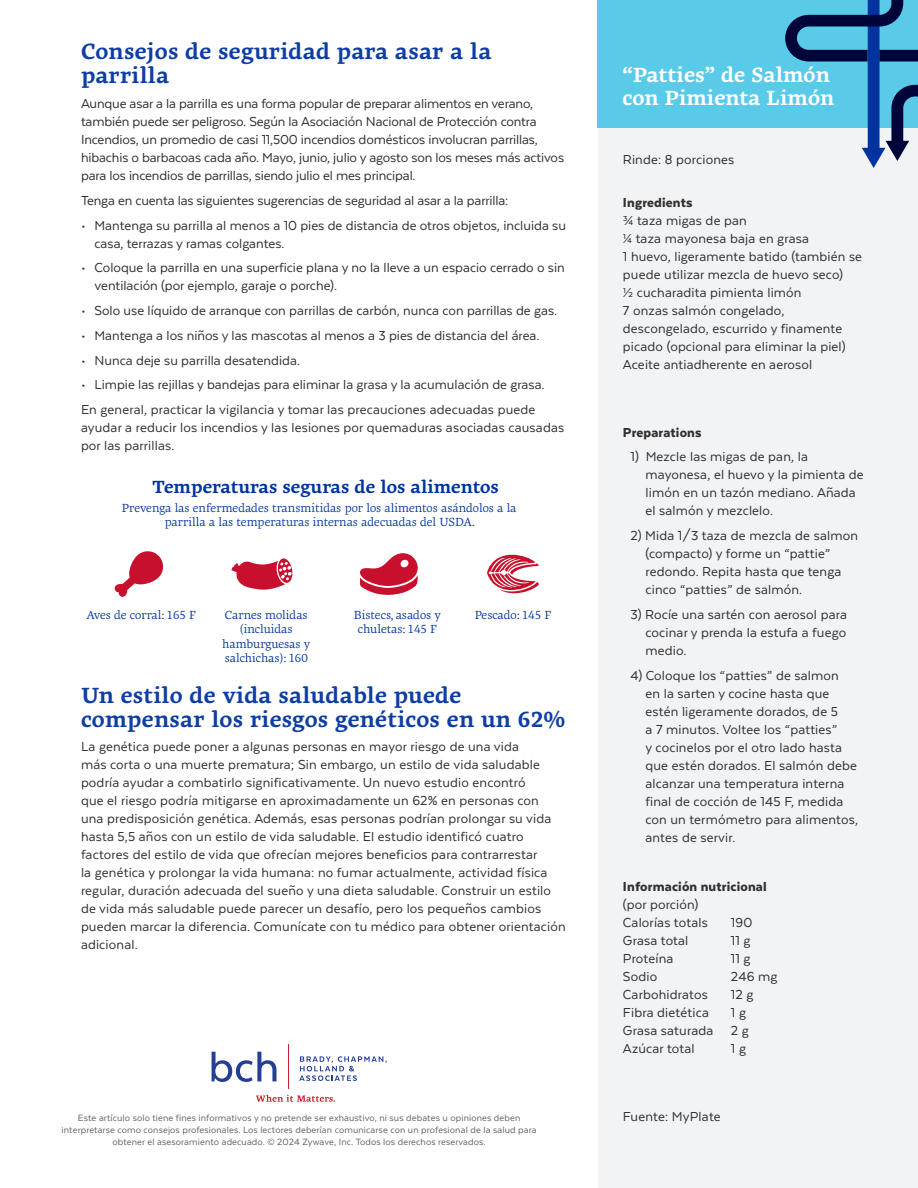
<style>
.page{position:relative;width:918px;height:1188px;background:#fff}
.page>*{position:absolute;margin:0;border:0;box-sizing:border-box;transform-origin:0 0}
.Body{font:700 22.5px/24px "Geneo Std";letter-spacing:.01em;color:#0d3da5}
.t1{font:700 21px/22.5px "Geneo Std";color:#fff}
.t2{font:700 18px "Geneo Std";color:#0033a0}
.Body-2{font:15px/18px "Texta";letter-spacing:.01em;color:#312f30}
.Body-3{font:15px/18px "Texta";letter-spacing:-.01em;color:#312f30}
.Body-4{font:900 15px/18px "Texta";letter-spacing:.01em;color:#312f30}
.t3{font:12px/14.4px "Geneo Std";color:#0033a0;text-align:center}
.Body-5{font:10.5px/12px "Texta";letter-spacing:.01em;color:#626264;text-align:center}
.s1{font-weight:400}
</style>
<div class="page">
<div style="left:598px;top:15px;width:320px;height:1173px;background:#f1f3f4"></div>
<div style="left:598px;top:0;width:320px;height:128px;background:#59cbe8"></div>
<svg style="left:785px;top:0;width:133px;height:168px"></svg>
<svg style="left:360px;top:553px;width:58px;height:42px"></svg>
<svg style="left:487px;top:555px;width:52px;height:38px"></svg>
<svg style="left:231px;top:558px;width:62px;height:32px"></svg>
<svg style="left:115px;top:551px;width:49px;height:46px"></svg>
<svg style="left:256px;top:1095px;width:79px;height:7px"></svg>
<svg style="left:212px;top:1052px;width:64px;height:30px"></svg>
<svg style="left:299px;top:1056px;width:88px;height:25px"></svg>
<hr style="left:288px;top:1044px;width:1px;height:44px;background:#c9202f">
<p class="Body" style="left:81px;top:40px;width:412px">Consejos de seguridad para asar a la parrilla</p>
<p class="Body-3" style="left:81px;top:94px;width:485px">Aunque asar a la parrilla es una forma popular de preparar alimentos en verano, también puede ser peligroso. Según la Asociación Nacional de Protección contra Incendios, un promedio de casi 11,500 incendios domésticos involucran parrillas, hibachis o barbacoas cada año. Mayo, junio, julio y agosto son los meses más activos para los incendios de parrillas, siendo julio el mes principal.</p>
<p class="Body-3" style="left:81px;top:191px;width:429px">Tenga en cuenta las siguientes sugerencias de seguridad al asar a la parrilla:</p>
<p class="Body-2" style="left:94px;top:216px;width:473px;text-indent:-14px">• Mantenga su parrilla al menos a 10 pies de distancia de otros objetos, incluida su casa, terrazas y ramas colgantes.</p>
<p class="Body-2" style="left:94px;top:259px;width:472px;text-indent:-14px">• Coloque la parrilla en una superficie plana y no la lleve a un espacio cerrado o sin ventilación (por ejemplo, garaje o porche).</p>
<p class="Body-2" style="left:81px;top:301px;width:478px">• Solo use líquido de arranque con parrillas de carbón, nunca con parrillas de gas.</p>
<p class="Body-2" style="left:81px;top:326px;width:460px">• Mantenga a los niños y las mascotas al menos a 3 pies de distancia del área.</p>
<p class="Body-2" style="left:81px;top:351px;width:221px">• Nunca deje su parrilla desatendida.</p>
<p class="Body-2" style="left:81px;top:376px;width:465px">• Limpie las rejillas y bandejas para eliminar la grasa y la acumulación de grasa.</p>
<p class="Body-2" style="left:81px;top:400px;width:485px">En general, practicar la vigilancia y tomar las precauciones adecuadas puede ayudar a reducir los incendios y las lesiones por quemaduras asociadas causadas por las parrillas.</p>
<p class="t2" style="left:152px;top:476px;width:348px">Temperaturas seguras de los alimentos</p>
<p class="t3" style="left:122px;top:500px;width:396px">Prevenga las enfermedades transmitidas por los alimentos asándolos a la parrilla a las temperaturas internas adecuadas del USDA.</p>
<p class="t3" style="left:87px;top:608px;width:111px">Aves de corral: 165 F</p>
<p class="t3" style="left:225px;top:608px;width:84px">Carnes molidas</p>
<p class="t3" style="left:222px;top:622px;width:90px">(incluidas hamburguesas y salchichas): 160</p>
<p class="t3" style="left:354px;top:608px;width:89px">Bistecs, asados y chuletas: 145 F</p>
<p class="t3" style="left:475px;top:608px;width:78px">Pescado: 145 F</p>
<p class="Body" style="left:81px;top:683px;width:486px">Un estilo de vida saludable puede compensar los riesgos genéticos en un 62%</p>
<p class="Body-2" style="left:81px;top:738px;width:486px">La genética puede poner a algunas personas en mayor riesgo de una vida<br>más corta o una muerte prematura; Sin embargo, un estilo de vida saludable podría ayudar a combatirlo significativamente. Un nuevo estudio encontró<br>que el riesgo podría mitigarse en aproximadamente un 62% en personas con<br>una predisposición genética. Además, esas personas podrían prolongar su vida hasta 5,5 años con un estilo de vida saludable. El estudio identificó cuatro factores del estilo de vida que ofrecían mejores beneficios para contrarrestar<br>la genética y prolongar la vida humana: no fumar actualmente, actividad física regular, duración adecuada del sueño y una dieta saludable. Construir un estilo de vida más saludable puede parecer un desafío, pero los pequeños cambios pueden marcar la diferencia. Comunícate con tu médico para obtener orientación adicional.</p>
<p class="Body-5" style="left:62px;top:1112px;width:477px">Este artículo solo tiene fines informativos y no pretende ser exhaustivo, ni sus debates u opiniones deben interpretarse como consejos profesionales. Los lectores deberían comunicarse con un profesional de la salud para obtener el asesoramiento adecuado. © 2024 Zywave, Inc. Todos los derechos reservados.</p>
<p class="t1" style="left:622px;top:64px;width:213px">“Patties” de Salmón con Pimienta Limón</p>
<p class="Body-2" style="left:623px;top:151px;width:113px">Rinde: 8 porciones</p>
<p class="Body-4" style="left:623px;top:193px;width:71px">Ingredients</p>
<p class="Body-2" style="left:623px;top:211px;width:125px">¾ taza migas de pan</p>
<p class="Body-2" style="left:623px;top:229px;width:188px">¼ taza mayonesa baja en grasa</p>
<p class="Body-2" style="left:623px;top:247px;width:241px">1 huevo, ligeramente batido (también se puede utilizar mezcla de huevo seco)</p>
<p class="Body-2" style="left:623px;top:283px;width:180px">½ cucharadita pimienta limón</p>
<p class="Body-2" style="left:623px;top:301px;width:224px">7 onzas salmón congelado, descongelado, escurrido y finamente picado (opcional para eliminar la piel)</p>
<p class="Body-2" style="left:623px;top:355px;width:191px">Aceite antiadherente en aerosol</p>
<p class="Body-4" style="left:623px;top:423px;width:80px">Preparations</p>
<p class="Body-2" style="left:645px;top:448px;width:220px;text-indent:-15px">1) Mezcle las migas de pan, la mayonesa, el huevo y la pimienta de limón en un tazón mediano. Añada el salmón y mezclelo.</p>
<p class="Body-2" style="left:645px;top:526px;width:214px;text-indent:-15px">2) Mida 1/3 taza de mezcla de salmon (compacto) y forme un “pattie” redondo. Repita hasta que tenga cinco “patties” de salmón.</p>
<p class="Body-2" style="left:645px;top:605px;width:203px;text-align:justify;text-indent:-15px">3) Rocíe una sartén con aerosol para cocinar y prenda la estufa a fuego medio.</p>
<p class="Body-2" style="left:645px;top:666px;width:214px;text-indent:-15px">4) Coloque los “patties” de salmon<br>en la sarten y cocine hasta que estén ligeramente dorados, de 5<br>a 7 minutos. Voltee los “patties”<br>y cocinelos por el otro lado hasta que estén dorados. El salmón debe alcanzar una temperatura interna final de cocción de 145 F, medida con un termómetro para alimentos, antes de servir.</p>
<p class="Body-4" style="left:623px;top:877px;width:145px">Información nutricional <span class="s1">(por porción)</span></p>
<p class="Body-2" style="left:623px;top:913px;width:86px">Calorías totals</p>
<p class="Body-2" style="left:731px;top:913px;width:23px">190</p>
<p class="Body-2" style="left:623px;top:931px;width:67px">Grasa total</p>
<p class="Body-2" style="left:731px;top:931px;width:21px">11 g</p>
<p class="Body-2" style="left:623px;top:949px;width:52px">Proteína</p>
<p class="Body-2" style="left:731px;top:949px;width:21px">11 g</p>
<p class="Body-2" style="left:623px;top:967px;width:36px">Sodio</p>
<p class="Body-2" style="left:731px;top:967px;width:48px">246 mg</p>
<p class="Body-2" style="left:623px;top:985px;width:86px">Carbohidratos</p>
<p class="Body-2" style="left:731px;top:985px;width:24px">12 g</p>
<p class="Body-2" style="left:623px;top:1003px;width:87px">Fibra dietética</p>
<p class="Body-2" style="left:731px;top:1003px;width:17px">1 g</p>
<p class="Body-2" style="left:623px;top:1021px;width:127px">Grasa saturada 2 g</p>
<p class="Body-2" style="left:623px;top:1039px;width:73px">Azúcar total</p>
<p class="Body-2" style="left:731px;top:1039px;width:17px">1 g</p>
<p class="Body-2" style="left:623px;top:1107px;width:99px">Fuente: MyPlate</p>
</div>
